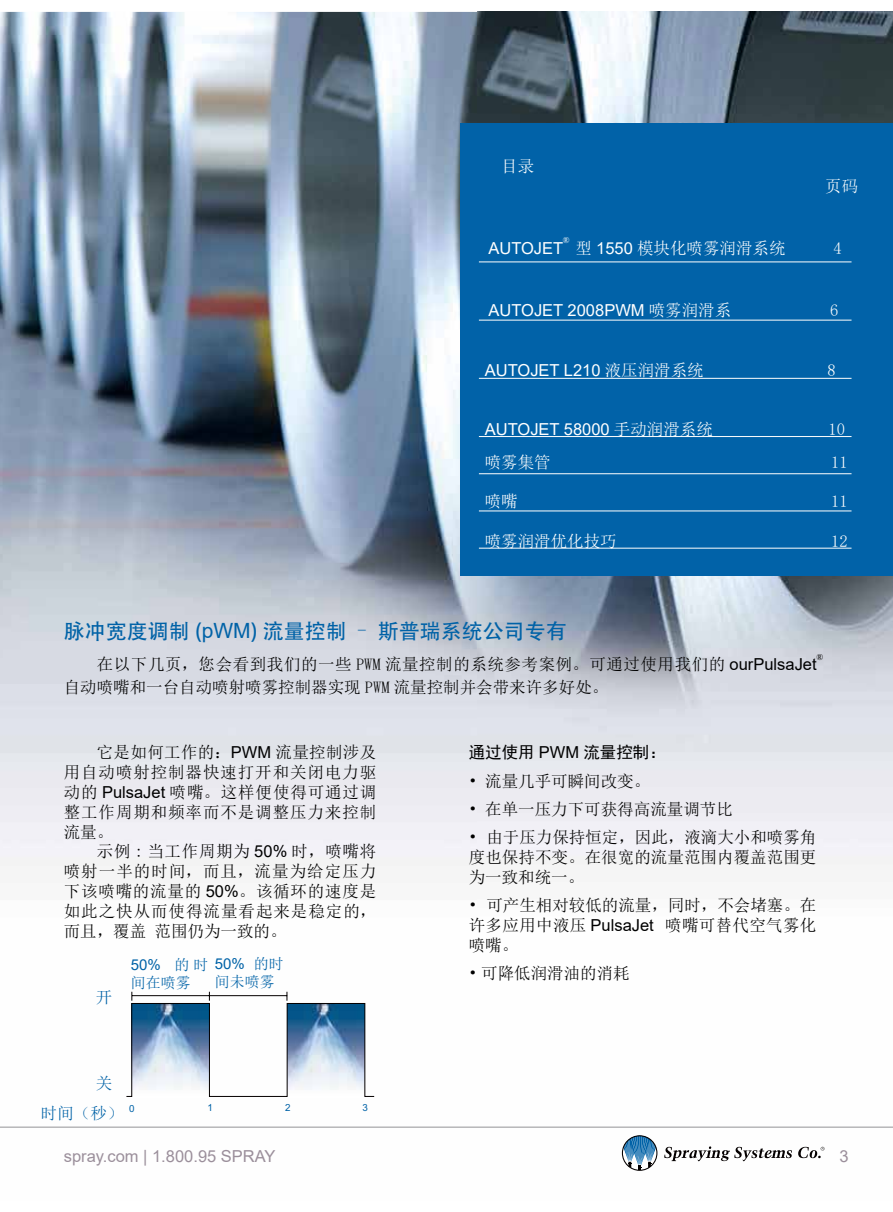
<style>
.page{position:relative;width:893px;height:1212px;background:#fff}
.page>*{position:absolute;margin:0;border:0;box-sizing:border-box;transform-origin:0 0}
.t1{font:21px "Adobe Heiti Std";color:#0062a7}
.t2{font:16.5px/19.8px "Sim Sun";letter-spacing:.005em;color:#000;text-align:justify}
.t3{font:16.5px "Arial";color:#fff}
.t4{font:16.5px "Sim Sun";letter-spacing:.035em;color:#000}
.t5{font:16.5px "Sim Sun";color:#fff}
.t6{font:16.5px "Arial";color:#9b8f9b}
.t7{font:16.5px "Sim Hei";color:#000}
.t8{font:16.5px/30.3px "Sim Sun";color:#0062a7}
.t9{font:15px "Arial";color:#0062a7}
.t10{font:15px "Sim Sun";color:#0062a7}
.t11{font:12.3px "Sim Sun";color:#fff}
.t12{font:12.3px "Sim Sun";color:#000}
.t13{font:9.75px "Arial";color:#0062a7}
.s1{font-family:"Arial"}
.s2{font-family:"Sim Sun"}
</style>
<div class="page">
<img style="left:0;top:12px;width:477px;height:1115px">
<img style="left:477px;top:12px;width:416px;height:111px">
<img style="left:477px;top:576px;width:416px;height:586px">
<div style="left:460px;top:123px;width:433px;height:453px;background:#0162a8"></div>
<hr style="left:479px;top:262px;width:372px;height:1px;background:#fff">
<hr style="left:479px;top:320px;width:372px;height:1px;background:#fff">
<hr style="left:479px;top:378px;width:372px;height:1px;background:#fff">
<hr style="left:479px;top:436px;width:372px;height:1px;background:#fff">
<hr style="left:479px;top:473px;width:372px;height:1px;background:#fff">
<hr style="left:479px;top:511px;width:372px;height:1px;background:#fff">
<hr style="left:479px;top:548px;width:372px;height:1px;background:#fff">
<img style="left:131px;top:1097px;width:78px;height:2px">
<img style="left:287px;top:1097px;width:78px;height:2px">
<svg style="left:126px;top:992px;width:249px;height:105px"></svg>
<hr style="left:210px;top:995px;width:77px;height:1px;background:#040000">
<hr style="left:0;top:1127px;width:893px;height:1px;background:#939497">
<svg style="left:622px;top:1135px;width:35px;height:36px"></svg>
<svg style="left:664px;top:1146px;width:128px;height:15px"></svg>
<svg style="left:798px;top:1147px;width:26px;height:11px"></svg>
<svg style="left:86px;top:684px;width:12px;height:1px"></svg>
<svg style="left:347px;top:684px;width:12px;height:1px"></svg>
<p class="t5" style="left:501px;top:158px;width:34px">目录</p>
<p class="t5" style="left:825px;top:178px;width:34px">页码</p>
<p class="t11" style="left:563px;top:235px;width:8px">®</p>
<p class="t5" style="left:576px;top:239px;width:211px">型 <span class="s1">1550</span> 模块化喷雾润滑系统</p>
<p class="t5" style="left:833px;top:239px;width:10px">4</p>
<p class="t3" style="left:488px;top:236px;width:76px">AUTOJET</p>
<p class="t3" style="left:488px;top:299px;width:244px">AUTOJET 2008PWM <span class="s2">喷雾润滑系</span></p>
<p class="t5" style="left:830px;top:302px;width:10px">6</p>
<p class="t3" style="left:485px;top:358px;width:220px">AUTOJET L210 <span class="s2">液压润滑系统</span></p>
<p class="t5" style="left:827px;top:361px;width:10px">8</p>
<p class="t3" style="left:485px;top:418px;width:230px">AUTOJET 58000 <span class="s2">手动润滑系统</span></p>
<p class="t5" style="left:828px;top:421px;width:18px">10</p>
<p class="t5" style="left:485px;top:453px;width:67px">喷雾集管</p>
<p class="t5" style="left:831px;top:453px;width:18px">11</p>
<p class="t5" style="left:485px;top:493px;width:34px">喷嘴</p>
<p class="t5" style="left:831px;top:493px;width:18px">11</p>
<p class="t5" style="left:485px;top:533px;width:133px">喷雾润滑优化技巧</p>
<p class="t5" style="left:831px;top:533px;width:18px">12</p>
<p class="t1" style="left:64px;top:618px;width:504px">脉冲宽度调制 (<span class="s1">pWM</span>) 流量控制 <span class="s2">–</span> 斯普瑞系统公司专有</p>
<p class="t4" style="left:97px;top:656px;width:721px">在以下几页，您会看到我们的一些 PWM 流量控制的系统参考案例。可通过使用我们的 <span class="s1">ourPulsaJet</span></p>
<p class="t12" style="left:817px;top:651px;width:8px">®</p>
<p class="t2" style="left:64px;top:678px;width:546px">自动喷嘴和一台自动喷射喷雾控制器实现 PWM 流量控制并会带来许多好处。</p>
<p class="t2" style="left:64px;top:742px;width:314px;text-indent:33px">它是如何工作的：<span class="s1">PWM</span> 流量控制涉及用自动喷射控制器快速打开和关闭电力驱动的 <span class="s1">PulsaJet</span> 喷嘴。这样便使得可通过调整工作周期和频率而不是调整压力来控制流量。</p>
<p class="t2" style="left:64px;top:841px;width:314px;text-indent:33px">示例 : 当工作周期为 <span class="s1">50%</span> 时，喷嘴将喷射一半的时间，而且，流量为给定压力下该喷嘴的流量的 <span class="s1">50%</span>。该循环的速度是如此之快从而使得流量看起来是稳定的，而且，覆盖 范围仍为一致的。</p>
<p class="t8" style="left:96px;top:982px;width:18px">开</p>
<p class="t9" style="left:131px;top:953px;width:155px">50% <span class="s2">的时</span> 50% <span class="s2">的时</span></p>
<p class="t10" style="left:131px;top:975px;width:61px">间在喷雾</p>
<p class="t10" style="left:215px;top:974px;width:61px">间未喷雾</p>
<p class="t7" style="left:469px;top:744px;width:199px">通过使用 <span class="s1">PWM</span> 流量控制：</p>
<p class="t2" style="left:469px;top:771px;width:183px">• 流量几乎可瞬间改变。</p>
<p class="t2" style="left:469px;top:799px;width:265px">• 在单一压力下可获得高流量调节比</p>
<p class="t2" style="left:469px;top:827px;width:349px">• 由于压力保持恒定，因此，液滴大小和喷雾角度也保持不变。在很宽的流量范围内覆盖范围更为一致和统一。</p>
<p class="t2" style="left:469px;top:895px;width:349px">• 可产生相对较低的流量，同时，不会堵塞。在许多应用中液压 <span class="s1">PulsaJet</span> 喷嘴可替代空气雾化喷嘴。</p>
<p class="t2" style="left:469px;top:963px;width:162px">• 可降低润滑油的消耗</p>
<p class="t8" style="left:41px;top:1068px;width:84px;text-indent:55px">关时间（秒）</p>
<p class="t13" style="left:129px;top:1102px;width:7px">0</p>
<p class="t13" style="left:208px;top:1101px;width:7px">1</p>
<p class="t13" style="left:285px;top:1101px;width:7px">2</p>
<p class="t13" style="left:363px;top:1101px;width:7px">3</p>
<p class="t6" style="left:64px;top:1144px;width:213px">spray.com | 1.800.95 SPRAY</p>
<p class="t6" style="left:840px;top:1144px;width:11px">3</p>
</div>
